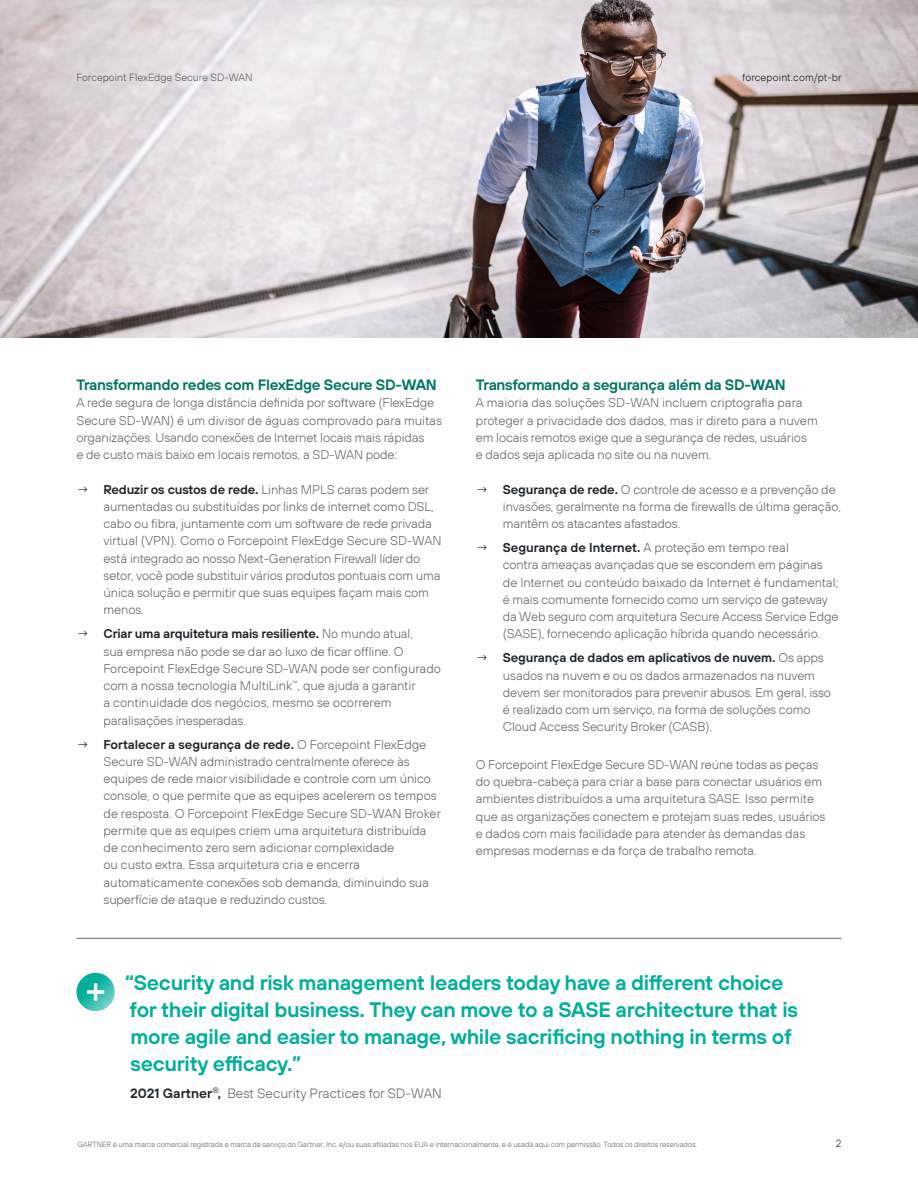
<style>
.page{position:relative;width:918px;height:1188px;background:#fff}
.page>*{position:absolute;margin:0;border:0;box-sizing:border-box;transform-origin:0 0}
.t1{font:600 21px/27px "FP Sans";letter-spacing:-.015em;color:#00af9a}
.t2{font:600 15px "FP Sans";letter-spacing:-.02em;color:#007565}
.t3{font:300 13.5px "FP Sans";color:#636569}
.t4{font:300 12.75px/17.2px "FP Sans";letter-spacing:-.01em;color:#636569}
.t5{font:300 10.5px "FP Sans";color:#636569}
.t6{font:300 10.5px "FP Sans";letter-spacing:.01em;color:#1d252c}
.t7{font:300 7.5px "FP Sans";letter-spacing:-.01em;color:#636569}
.s1{color:#1d252c}
.s2{font-weight:600;color:#1d252c}
</style>
<div class="page">
<svg style="left:76px;top:973px;width:39px;height:38px"></svg>
<hr style="left:76px;top:938px;width:766px;height:1px;background:#636569">
<img style="left:0;top:0;width:918px;height:338px">
<p class="t5" style="left:77px;top:71px;width:178px">Forcepoint FlexEdge Secure SD-WAN</p>
<p class="t6" style="left:742px;top:71px;width:101px">forcepoint.com/pt-br</p>
<p class="t2" style="left:76px;top:375px;width:362px">Transformando redes com FlexEdge Secure SD-WAN</p>
<p class="t4" style="left:76px;top:394px;width:367px">A rede segura de longa distância definida por software (FlexEdge Secure SD-WAN) é um divisor de águas comprovado para muitas organizações. Usando conexões de Internet locais mais rápidas<br>e de custo mais baixo em locais remotos, a SD-WAN pode:</p>
<p class="t4" style="left:104px;top:480px;width:340px;text-indent:-27px"><span class="s1">→</span> <span class="s2">Reduzir os custos de rede.</span> Linhas MPLS caras podem ser aumentadas ou substituídas por links de internet como DSL, cabo ou fibra, juntamente com um software de rede privada virtual (VPN). Como o Forcepoint FlexEdge Secure SD-WAN está integrado ao nosso Next-Generation Firewall líder do setor, você pode substituir vários produtos pontuais com uma única solução e permitir que suas equipes façam mais com menos.</p>
<p class="t4" style="left:104px;top:625px;width:339px;text-indent:-27px"><span class="s1">→</span> <span class="s2">Criar uma arquitetura mais resiliente.</span> No mundo atual,<br>sua empresa não pode se dar ao luxo de ficar offline. O Forcepoint FlexEdge Secure SD-WAN pode ser configurado com a nossa tecnologia MultiLink<sup>™</sup>, que ajuda a garantir<br>a continuidade dos negócios, mesmo se ocorrerem paralisações inesperadas.</p>
<p class="t4" style="left:104px;top:735px;width:339px;text-indent:-27px"><span class="s1">→</span> <span class="s2">Fortalecer a segurança de rede.</span> O Forcepoint FlexEdge Secure SD-WAN administrado centralmente oferece às equipes de rede maior visibilidade e controle com um único console, o que permite que as equipes acelerem os tempos de resposta. O Forcepoint FlexEdge Secure SD-WAN Broker permite que as equipes criem uma arquitetura distribuída de conhecimento zero sem adicionar complexidade<br>ou custo extra. Essa arquitetura cria e encerra automaticamente conexões sob demanda, diminuindo sua superfície de ataque e reduzindo custos.</p>
<p class="t2" style="left:476px;top:375px;width:311px">Transformando a segurança além da SD-WAN</p>
<p class="t4" style="left:476px;top:394px;width:344px">A maioria das soluções SD-WAN incluem criptografia para proteger a privacidade dos dados, mas ir direto para a nuvem em locais remotos exige que a segurança de redes, usuários<br>e dados seja aplicada no site ou na nuvem.</p>
<p class="t4" style="left:503px;top:480px;width:340px;text-indent:-27px"><span class="s1">→</span> <span class="s2">Segurança de rede.</span> O controle de acesso e a prevenção de invasões, geralmente na forma de firewalls de última geração, mantêm os atacantes afastados.</p>
<p class="t4" style="left:503px;top:539px;width:337px;text-indent:-27px"><span class="s1">→</span> <span class="s2">Segurança de Internet.</span> A proteção em tempo real<br>contra ameaças avançadas que se escondem em páginas de Internet ou conteúdo baixado da Internet é fundamental; é mais comumente fornecido como um serviço de gateway da Web seguro com arquitetura Secure Access Service Edge (SASE), fornecendo aplicação híbrida quando necessário.</p>
<p class="t4" style="left:503px;top:649px;width:330px;text-indent:-27px"><span class="s1">→</span> <span class="s2">Segurança de dados em aplicativos de nuvem.</span> Os apps usados na nuvem e ou os dados armazenados na nuvem devem ser monitorados para prevenir abusos. Em geral, isso é realizado com um serviço, na forma de soluções como Cloud Access Security Broker (CASB).</p>
<p class="t4" style="left:476px;top:756px;width:351px">O Forcepoint FlexEdge Secure SD-WAN reúne todas as peças do quebra-cabeça para criar a base para conectar usuários em ambientes distribuídos a uma arquitetura SASE. Isso permite que as organizações conectem e protejam suas redes, usuários e dados com mais facilidade para atender às demandas das empresas modernas e da força de trabalho remota.</p>
<h1 class="t1" style="left:125px;top:969px;width:675px">“Security and risk management leaders today have a different choice for their digital business. They can move to a SASE architecture that is more agile and easier to manage, while sacrificing nothing in terms of security efficacy.”</h1>
<p class="t3" style="left:130px;top:1085px;width:313px"><span class="s2">2021 Gartner</span><sup>®</sup><span class="s2">,</span> Best Security Practices for SD-WAN</p>
<p class="t7" style="left:77px;top:1140px;width:621px">GARTNER é uma marca comercial registrada e marca de serviço do Gartner, Inc. e/ou suas afiliadas nos EUA e internacionalmente, e é usada aqui com permissão. Todos os direitos reservados.</p>
<p class="t6" style="left:836px;top:1137px;width:7px">2</p>
</div>
